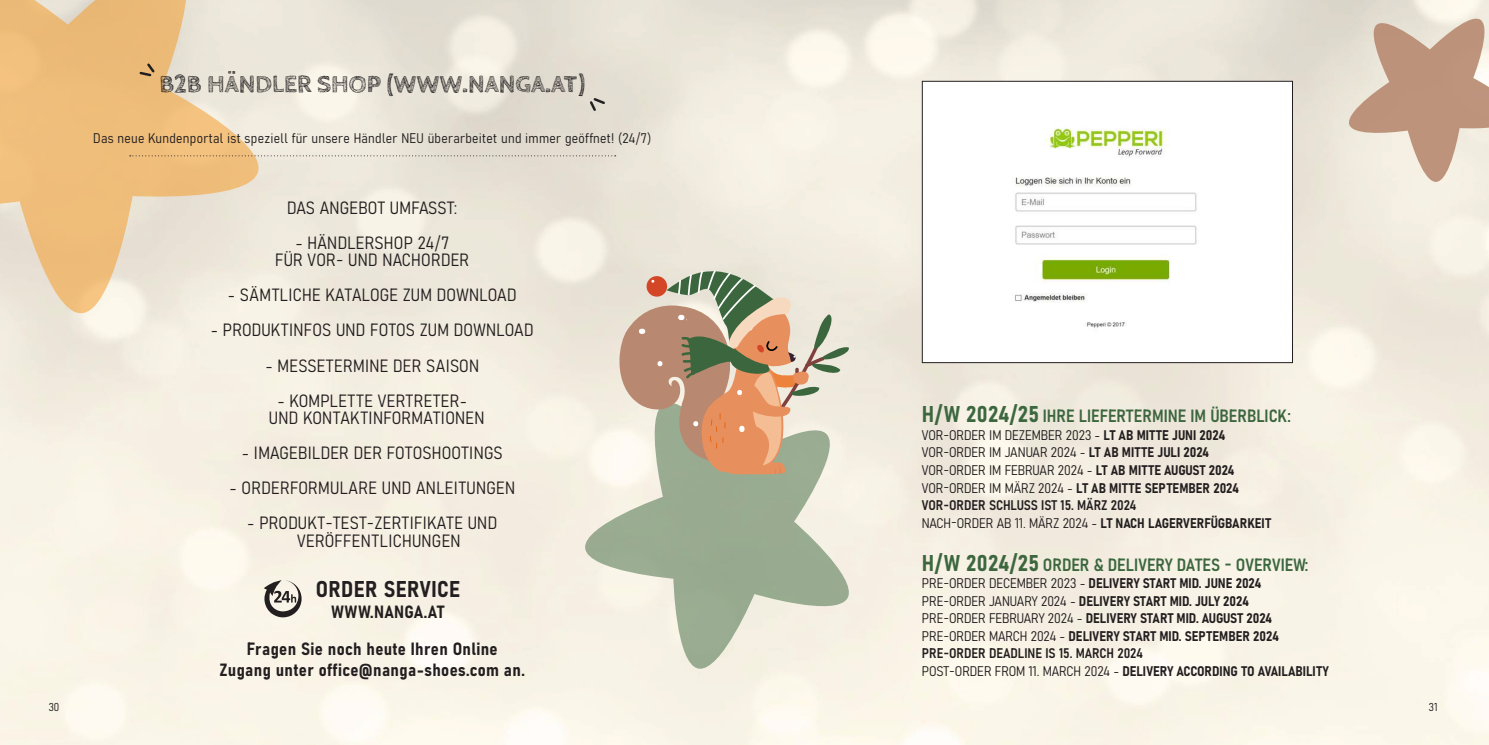
<style>
.page{position:relative;width:1489px;height:745px;background:#fff}
.page>*{position:absolute;margin:0;border:0;box-sizing:border-box;transform-origin:0 0}
.t1{font:700 25px "Cabin Sketch";color:#231f20}
.t2{font:22.5px "Bahnschrift";letter-spacing:.015em;color:#231f20}
.t3{font:17.5px/17.5px "Bahnschrift";letter-spacing:.02em;color:#231f20;text-align:center}
.t4{font:17.5px "Bahnschrift";color:#3c673e}
.t5{font:13.75px/17.5px "Bahnschrift";color:#231f20}
.t6{font:13.75px "Bahnschrift";letter-spacing:.02em;color:#231f20}
.t7{font:11.25px "Bahnschrift";color:#231f20}
.s1{font-size:22.5px}
</style>
<div class="page">
<img style="left:0;top:0;width:1488px;height:744px">
<svg style="left:264px;top:580px;width:37px;height:37px"></svg>
<div style="left:922px;top:81px;width:370px;height:281px;background:#fff"></div>
<img style="left:1015px;top:128px;width:182px;height:200px">
<div style="left:921px;top:81px;width:371px;height:282px;border:1px solid #231f20"></div>
<svg style="left:0;top:0;width:260px;height:314px;background:#edcc9f"></svg>
<svg style="left:1347px;top:17px;width:141px;height:165px;background:#d3b9a6"></svg>
<svg style="left:582px;top:393px;width:276px;height:279px;background:#c9d0bc"></svg>
<svg style="left:130px;top:155px;width:485px;height:1px"></svg>
<svg style="left:138px;top:61px;width:19px;height:17px"></svg>
<svg style="left:587px;top:96px;width:20px;height:17px"></svg>
<svg style="left:619px;top:270px;width:232px;height:204px;background:#c8b197"></svg>
<h1 class="t1" style="left:159px;top:70px;width:426px">B2B HÄNDLER SHOP (WWW.NANGA.AT)</h1>
<p class="t6" style="left:93px;top:128px;width:559px">Das neue Kundenportal ist speziell für unsere Händler NEU überarbeitet und immer geöffnet! (24/7)</p>
<p class="t3" style="left:287px;top:197px;width:172px">DAS ANGEBOT UMFASST:</p>
<p class="t3" style="left:275px;top:232px;width:195px">- HÄNDLERSHOP 24/7<br>FÜR VOR- UND NACHORDER</p>
<p class="t3" style="left:228px;top:285px;width:290px">- SÄMTLICHE KATALOGE ZUM DOWNLOAD</p>
<p class="t3" style="left:211px;top:320px;width:324px">- PRODUKTINFOS UND FOTOS ZUM DOWNLOAD</p>
<p class="t3" style="left:265px;top:355px;width:215px">- MESSETERMINE DER SAISON</p>
<p class="t3" style="left:269px;top:390px;width:217px">- KOMPLETTE VERTRETER-<br>UND KONTAKTINFORMATIONEN</p>
<p class="t3" style="left:242px;top:442px;width:262px">- IMAGEBILDER DER FOTOSHOOTINGS</p>
<p class="t3" style="left:229px;top:477px;width:287px">- ORDERFORMULARE UND ANLEITUNGEN</p>
<p class="t3" style="left:297px;top:512px;width:201px;text-align:left;text-indent:-50px">- PRODUKT-TEST-ZERTIFIKATE UND<br>VERÖFFENTLICHUNGEN</p>
<h2 class="t2" style="left:316px;top:571px;width:146px">ORDER SERVICE</h2>
<p class="t3" style="left:331px;top:601px;width:115px">WWW.NANGA.AT</p>
<p class="t3" style="left:220px;top:636px;width:307px;line-height:21px">Fragen Sie noch heute Ihren Online<br>Zugang unter office@nanga-shoes.com an.</p>
<p class="t4" style="left:921px;top:402px;width:370px"><span class="s1">H/W 2024/25</span> IHRE LIEFERTERMINE IM ÜBERBLICK:</p>
<p class="t5" style="left:921px;top:425px;width:350px">VOR-ORDER IM DEZEMBER 2023 - LT AB MITTE JUNI 2024<br>VOR-ORDER IM JANUAR 2024 - LT AB MITTE JULI 2024<br>VOR-ORDER IM FEBRUAR 2024 - LT AB MITTE AUGUST 2024<br>VOR-ORDER IM MÄRZ 2024 - LT AB MITTE SEPTEMBER 2024<br>VOR-ORDER SCHLUSS IST 15. MÄRZ 2024<br>NACH-ORDER AB 11. MÄRZ 2024 - LT NACH LAGERVERFÜGBARKEIT</p>
<p class="t4" style="left:921px;top:551px;width:388px"><span class="s1">H/W 2024/25</span> ORDER &amp; DELIVERY DATES - OVERVIEW:</p>
<p class="t5" style="left:921px;top:573px;width:408px">PRE-ORDER DECEMBER 2023 - DELIVERY START MID. JUNE 2024<br>PRE-ORDER JANUARY 2024 - DELIVERY START MID. JULY 2024<br>PRE-ORDER FEBRUARY 2024 - DELIVERY START MID. AUGUST 2024<br>PRE-ORDER MARCH 2024 - DELIVERY START MID. SEPTEMBER 2024<br>PRE-ORDER DEADLINE IS 15. MARCH 2024<br>POST-ORDER FROM 11. MARCH 2024 - DELIVERY ACCORDING TO AVAILABILITY</p>
<p class="t7" style="left:49px;top:698px;width:12px">30</p>
<p class="t7" style="left:1428px;top:698px;width:10px">31</p>
</div>
